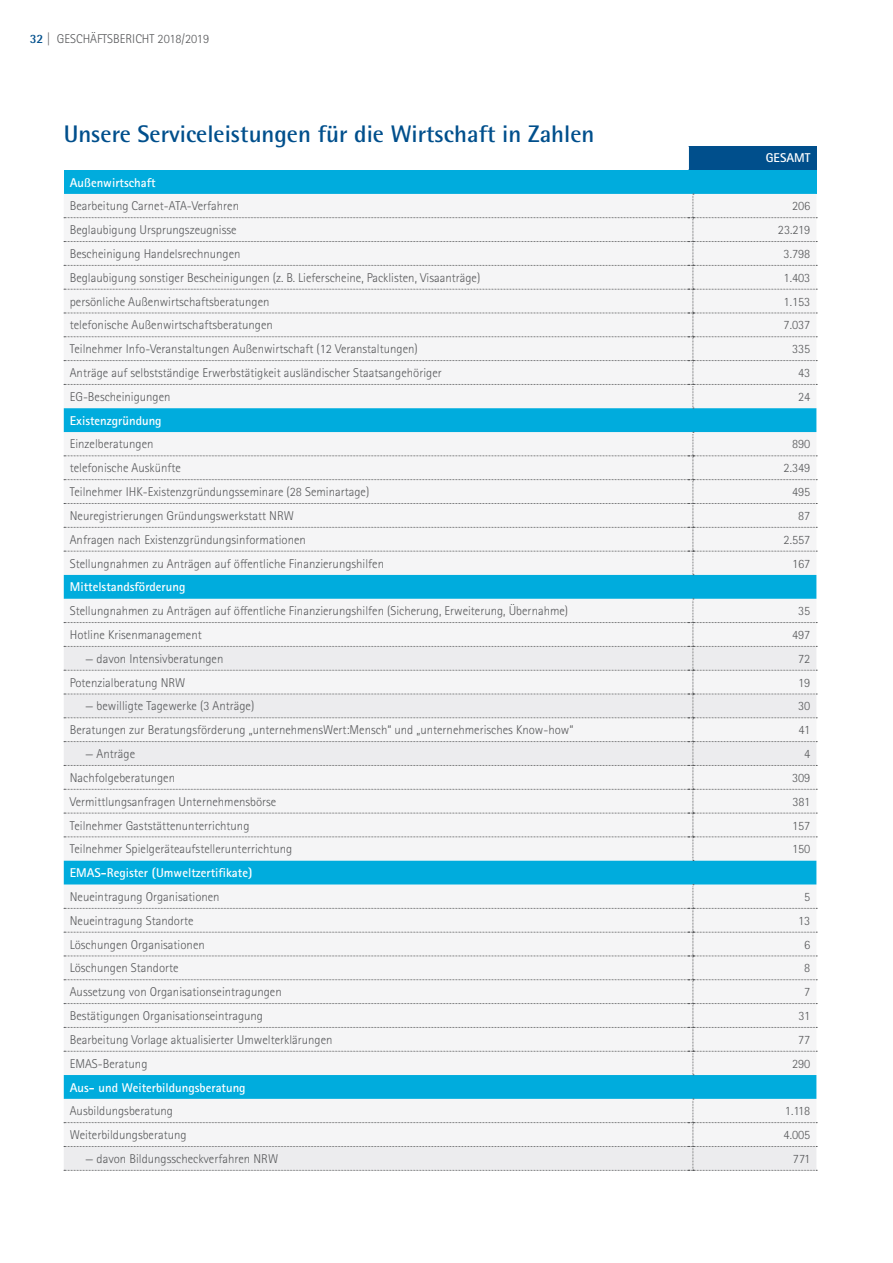
<style>
.page{position:relative;width:893px;height:1263px;background:#fff}
.page>*{position:absolute;margin:0;border:0;box-sizing:border-box;transform-origin:0 0}
.t1{font:700 24px "Rotis Semi Sans";color:#004f8c}
.t2{font:300 12.75px "Rotis Sans Serif Pro";color:#57585a}
.t3{font:700 12.75px "Rotis Sans Serif Pro";color:#fff}
.s1{font-family:"Rotis Semi Sans Pro";font-weight:700;color:#004f8c}
</style>
<div class="page">
<div style="left:688px;top:146px;width:128px;height:24px;background:#004f8c"></div>
<div style="left:64px;top:170px;width:752px;height:24px;background:#00acdd"></div>
<div style="left:64px;top:409px;width:752px;height:190px;background:#00acdd"></div>
<div style="left:64px;top:861px;width:752px;height:238px;background:#00acdd"></div>
<svg style="left:688px;top:146px;width:1px;height:24px"></svg>
<div style="left:64px;top:194px;width:753px;height:215px;background:#f5f5f6"></div>
<svg style="left:64px;top:432px;width:753px;height:143px"></svg>
<svg style="left:64px;top:599px;width:753px;height:262px"></svg>
<div style="left:64px;top:884px;width:753px;height:191px;background:#f5f5f6"></div>
<svg style="left:64px;top:1099px;width:753px;height:72px"></svg>
<p class="t2" style="left:30px;top:31px;width:181px"><span class="s1">32</span> | GESCHÄFTSBERICHT 2018/2019</p>
<h1 class="t1" style="left:64px;top:119px;width:532px">Unsere Serviceleistungen für die Wirtschaft in Zahlen</h1>
<p class="t3" style="left:766px;top:150px;width:46px">GESAMT</p>
<p class="t3" style="left:70px;top:174px;width:87px">Außenwirtschaft</p>
<p class="t2" style="left:70px;top:198px;width:171px">Bearbeitung Carnet-ATA-Verfahren</p>
<p class="t2" style="left:792px;top:198px;width:20px">206</p>
<p class="t2" style="left:70px;top:222px;width:168px">Beglaubigung Ursprungszeugnisse</p>
<p class="t2" style="left:778px;top:222px;width:34px">23.219</p>
<p class="t2" style="left:70px;top:246px;width:172px">Bescheinigung Handelsrechnungen</p>
<p class="t2" style="left:783px;top:246px;width:28px">3.798</p>
<p class="t2" style="left:70px;top:270px;width:412px">Beglaubigung sonstiger Bescheinigungen (z. B. Lieferscheine, Packlisten, Visaanträge)</p>
<p class="t2" style="left:783px;top:270px;width:28px">1.403</p>
<p class="t2" style="left:70px;top:294px;width:201px">persönliche Außenwirtschaftsberatungen</p>
<p class="t2" style="left:783px;top:294px;width:28px">1.153</p>
<p class="t2" style="left:70px;top:318px;width:205px">telefonische Außenwirtschaftsberatungen</p>
<p class="t2" style="left:783px;top:318px;width:28px">7.037</p>
<p class="t2" style="left:70px;top:341px;width:349px">Teilnehmer Info-Veranstaltungen Außenwirtschaft (12 Veranstaltungen)</p>
<p class="t2" style="left:792px;top:341px;width:20px">335</p>
<p class="t2" style="left:70px;top:365px;width:374px">Anträge auf selbstständige Erwerbstätigkeit ausländischer Staatsangehöriger</p>
<p class="t2" style="left:798px;top:365px;width:14px">43</p>
<p class="t2" style="left:70px;top:389px;width:102px">EG-Bescheinigungen</p>
<p class="t2" style="left:798px;top:389px;width:14px">24</p>
<p class="t3" style="left:70px;top:412px;width:93px">Existenzgründung</p>
<p class="t2" style="left:70px;top:437px;width:85px">Einzelberatungen</p>
<p class="t2" style="left:792px;top:437px;width:20px">890</p>
<p class="t2" style="left:70px;top:461px;width:113px">telefonische Auskünfte</p>
<p class="t2" style="left:783px;top:461px;width:28px">2.349</p>
<p class="t2" style="left:70px;top:484px;width:301px">Teilnehmer IH K-Existenzgründungsseminare (28 Seminartage)</p>
<p class="t2" style="left:792px;top:484px;width:20px">495</p>
<p class="t2" style="left:70px;top:508px;width:226px">Neuregistrierungen Gründungswerkstatt NRW</p>
<p class="t2" style="left:798px;top:508px;width:14px">87</p>
<p class="t2" style="left:70px;top:532px;width:238px">Anfragen nach Existenzgründungsinformationen</p>
<p class="t2" style="left:783px;top:532px;width:28px">2.557</p>
<p class="t2" style="left:70px;top:556px;width:316px">Stellungnahmen zu Anträgen auf öffentliche Finanzierungshilfen</p>
<p class="t2" style="left:792px;top:556px;width:20px">167</p>
<p class="t3" style="left:70px;top:579px;width:117px">Mittelstandsförderung</p>
<p class="t2" style="left:70px;top:603px;width:500px">Stellungnahmen zu Anträgen auf öffentliche Finanzierungshilfen (Sicherung, Erweiterung, Übernahme)</p>
<p class="t2" style="left:798px;top:603px;width:14px">35</p>
<p class="t2" style="left:70px;top:627px;width:133px">Hotline Krisenmanagement</p>
<p class="t2" style="left:792px;top:627px;width:20px">497</p>
<p class="t2" style="left:85px;top:651px;width:140px">— davon Intensivberatungen</p>
<p class="t2" style="left:798px;top:651px;width:14px">72</p>
<p class="t2" style="left:70px;top:675px;width:117px">Potenzialberatung NRW</p>
<p class="t2" style="left:798px;top:675px;width:14px">19</p>
<p class="t2" style="left:85px;top:699px;width:171px">— bewilligte Tagewerke (3 Anträge)</p>
<p class="t2" style="left:798px;top:699px;width:14px">30</p>
<p class="t2" style="left:70px;top:723px;width:505px">Beratungen zur Beratungsförderung „unternehmensWert:Mensch“ und „unternehmerisches Know-how“</p>
<p class="t2" style="left:799px;top:723px;width:13px">41</p>
<p class="t2" style="left:85px;top:746px;width:52px">— Anträge</p>
<p class="t2" style="left:804px;top:746px;width:8px">4</p>
<p class="t2" style="left:70px;top:770px;width:107px">Nachfolgeberatungen</p>
<p class="t2" style="left:792px;top:770px;width:20px">309</p>
<p class="t2" style="left:70px;top:794px;width:208px">Vermittlungsanfragen Unternehmensbörse</p>
<p class="t2" style="left:792px;top:794px;width:19px">381</p>
<p class="t2" style="left:70px;top:818px;width:181px">Teilnehmer Gaststättenunterrichtung</p>
<p class="t2" style="left:792px;top:818px;width:20px">157</p>
<p class="t2" style="left:70px;top:842px;width:224px">Teilnehmer Spielgeräteaufstellerunterrichtung</p>
<p class="t2" style="left:792px;top:842px;width:20px">150</p>
<p class="t3" style="left:70px;top:865px;width:184px">EMAS-Register (Umweltzertifikate)</p>
<p class="t2" style="left:70px;top:889px;width:151px">Neueintragung Organisationen</p>
<p class="t2" style="left:804px;top:889px;width:8px">5</p>
<p class="t2" style="left:70px;top:913px;width:125px">Neueintragung Standorte</p>
<p class="t2" style="left:798px;top:913px;width:14px">13</p>
<p class="t2" style="left:70px;top:937px;width:137px">Löschungen Organisationen</p>
<p class="t2" style="left:804px;top:937px;width:8px">6</p>
<p class="t2" style="left:70px;top:961px;width:110px">Löschungen Standorte</p>
<p class="t2" style="left:804px;top:961px;width:8px">8</p>
<p class="t2" style="left:70px;top:984px;width:213px">Aussetzung von Organisationseintragungen</p>
<p class="t2" style="left:804px;top:984px;width:8px">7</p>
<p class="t2" style="left:70px;top:1008px;width:195px">Bestätigungen Organisationseintragung</p>
<p class="t2" style="left:799px;top:1008px;width:13px">31</p>
<p class="t2" style="left:70px;top:1032px;width:264px">Bearbeitung Vorlage aktualisierter Umwelterklärungen</p>
<p class="t2" style="left:798px;top:1032px;width:14px">77</p>
<p class="t2" style="left:70px;top:1056px;width:79px">EMAS-Beratung</p>
<p class="t2" style="left:792px;top:1056px;width:20px">290</p>
<p class="t3" style="left:70px;top:1079px;width:177px">Aus- und Weiterbildungsberatung</p>
<p class="t2" style="left:70px;top:1103px;width:105px">Ausbildungsberatung</p>
<p class="t2" style="left:785px;top:1103px;width:27px">1.118</p>
<p class="t2" style="left:70px;top:1127px;width:118px">Weiterbildungsberatung</p>
<p class="t2" style="left:783px;top:1127px;width:28px">4.005</p>
<p class="t2" style="left:85px;top:1151px;width:195px">— davon Bildungsscheckverfahren NRW</p>
<p class="t2" style="left:793px;top:1151px;width:19px">771</p>
</div>
